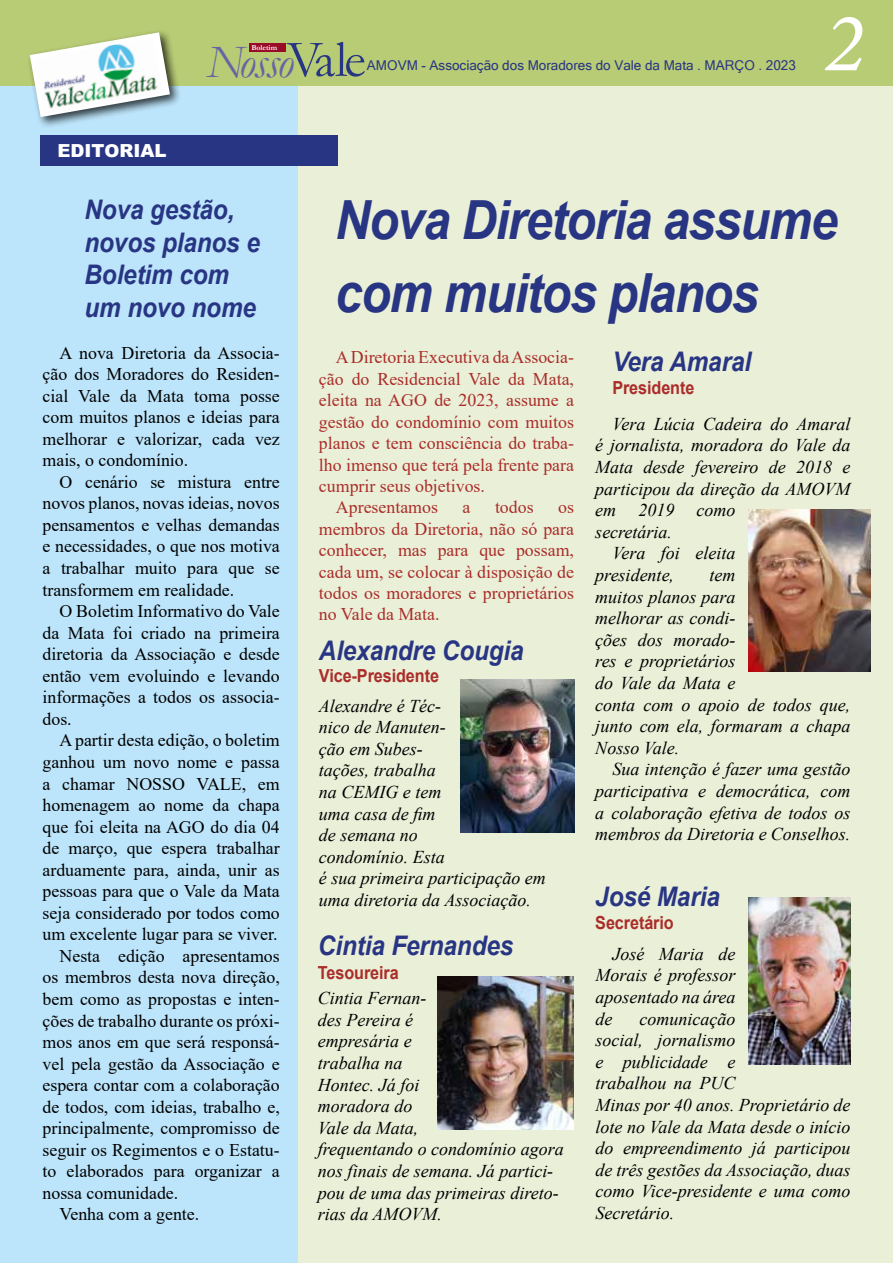
<style>
.page{position:relative;width:893px;height:1263px;background:#eaefd8}
.page>*{position:absolute;margin:0;border:0;box-sizing:border-box;transform-origin:0 0}
.t1{font:italic 84px "Minion Variable Concept";color:#fff}
.t2{font:italic 700 54px/72.6px "Arial";letter-spacing:-.025em;color:#283583;scale:.9 1}
.t3{font:italic 46.95px "Garamond";letter-spacing:-.04em;color:#6565a4}
.t4{font:italic 700 27px/32.4px "Arial";letter-spacing:-.005em;color:#283583;scale:.9 1}
.t5{font:italic 18px/21.6px "Times New Roman";color:#000}
.t6{font:700 18px "Arial";letter-spacing:-.005em;color:#aa2d29;scale:.9 1}
.t7{font:900 18px "Arial";color:#fff}
.t8{font:17.85px/21.6px "Times New Roman";color:#000;text-align:justify}
.t9{font:17.85px/21.5px "Times New Roman";color:#aa2d29;text-align:justify}
.t10{font:13.5px "Microsoft Sans Serif";color:#283583}
.t11{font:700 7.65px "Garamond";color:#fff}
.s1{font-style:normal;font-size:52.35px;color:#283583}
</style>
<div class="page">
<div style="left:0;top:85px;width:297px;height:1178px;background:#bce4fa"></div>
<div style="left:40px;top:135px;width:298px;height:30px;background:#283583"></div>
<img style="left:748px;top:509px;width:123px;height:163px">
<img style="left:461px;top:680px;width:113px;height:152px">
<img style="left:438px;top:976px;width:135px;height:153px">
<img style="left:748px;top:897px;width:102px;height:168px">
<div style="left:0;top:0;width:893px;height:85px;background:#b8cb75"></div>
<div style="left:249px;top:43px;width:36px;height:8px;background:#9a0b28"></div>
<div style="left:26px;top:29px;width:156px;height:100px;background:#000;opacity:.75"></div>
<svg style="left:30px;top:32px;width:140px;height:85px"></svg>
<img style="left:35px;top:38px;width:127px;height:76px">
<p class="t7" style="left:58px;top:139px;width:111px">EDITORIAL</p>
<h3 class="t3" style="left:207px;top:31px;width:161px">Nosso<span class="s1">Vale</span></h3>
<p class="t11" style="left:251px;top:42px;width:27px">Boletim</p>
<p class="t10" style="left:367px;top:57px;width:430px">AMOVM - Associação dos Moradores do Vale da Mata . MARÇO . 2023</p>
<h1 class="t1" style="left:825px;top:-15px;width:42px">2</h1>
<h3 class="t4" style="left:85px;top:195px;width:196px">Nova gestão, novos planos e<br>Boletim com um novo nome</h3>
<h2 class="t2" style="left:335px;top:186px;width:560px">Nova Diretoria assume com muitos planos</h2>
<p class="t9" style="left:336px;top:346px;width:240px">A Diretoria Executiva da Associa-</p>
<p class="t9" style="left:319px;top:368px;width:257px">ção do Residencial Vale da Mata,</p>
<p class="t9" style="left:319px;top:389px;width:257px">eleita na AGO de 2023, assume a</p>
<p class="t9" style="left:319px;top:410px;width:257px">gestão do condomínio com muitos</p>
<p class="t9" style="left:319px;top:432px;width:257px">planos e tem consciência do traba-</p>
<p class="t9" style="left:319px;top:453px;width:257px">lho imenso que terá pela frente para</p>
<p class="t9" style="left:319px;top:475px;width:168px">cumprir seus objetivos.</p>
<p class="t9" style="left:336px;top:496px;width:104px">Apresentamos</p>
<p class="t9" style="left:463px;top:496px;width:9px">a</p>
<p class="t9" style="left:495px;top:496px;width:40px">todos</p>
<p class="t8" style="left:43px;top:341px;width:239px;text-indent:17px">A nova Diretoria da Associa&shy;ção dos Moradores do Residen&shy;cial Vale da Mata toma posse com muitos planos e ideias para melhorar e valorizar, cada vez mais, o condomínio.</p>
<p class="t8" style="left:43px;top:470px;width:239px;text-indent:17px">O cenário se mistura entre novos planos, novas ideias, novos pensamentos e velhas demandas e necessidades, o que nos motiva a trabalhar muito para que se transformem em realidade.</p>
<p class="t8" style="left:43px;top:600px;width:239px;text-indent:17px">O Boletim Informativo do Vale da Mata foi criado na primeira diretoria da Associação e desde então vem evoluindo e levando informações a todos os associa&shy;dos.</p>
<p class="t8" style="left:60px;top:729px;width:222px">A partir desta edição, o boletim</p>
<p class="t8" style="left:43px;top:751px;width:239px">ganhou um novo nome e passa</p>
<p class="t8" style="left:43px;top:772px;width:239px">a chamar NOSSO VALE, em</p>
<p class="t8" style="left:43px;top:794px;width:239px">homenagem ao nome da chapa</p>
<p class="t8" style="left:43px;top:815px;width:239px">que foi eleita na AGO do dia 04</p>
<p class="t8" style="left:43px;top:837px;width:239px">de março, que espera trabalhar</p>
<p class="t8" style="left:43px;top:858px;width:239px">arduamente para, ainda, unir as</p>
<p class="t8" style="left:43px;top:880px;width:239px">pessoas para que o Vale da Mata</p>
<p class="t8" style="left:43px;top:901px;width:239px">seja considerado por todos como</p>
<p class="t8" style="left:43px;top:923px;width:236px">um excelente lugar para se viver.</p>
<p class="t8" style="left:60px;top:944px;width:222px">Nesta edição apresentamos</p>
<p class="t8" style="left:43px;top:966px;width:239px">os membros desta nova direção,</p>
<p class="t8" style="left:43px;top:988px;width:239px">bem como as propostas e inten-</p>
<p class="t8" style="left:43px;top:1009px;width:239px">ções de trabalho durante os próxi-</p>
<p class="t8" style="left:43px;top:1031px;width:239px">mos anos em que será responsá-</p>
<p class="t8" style="left:43px;top:1052px;width:239px">vel pela gestão da Associação e</p>
<p class="t8" style="left:43px;top:1074px;width:239px">espera contar com a colaboração</p>
<p class="t8" style="left:43px;top:1095px;width:239px">de todos, com ideias, trabalho e,</p>
<p class="t8" style="left:43px;top:1117px;width:239px">principalmente, compromisso de</p>
<p class="t8" style="left:43px;top:1138px;width:239px">seguir os Regimentos e o Estatu-</p>
<p class="t8" style="left:43px;top:1160px;width:239px">to elaborados para organizar a</p>
<p class="t8" style="left:43px;top:1181px;width:137px">nossa comunidade.</p>
<p class="t8" style="left:60px;top:1203px;width:141px">Venha com a gente.</p>
<h3 class="t4" style="left:612px;top:346px;width:156px">Vera Amaral</h3>
<p class="t6" style="left:612px;top:376px;width:93px">Presidente</p>
<p class="t5" style="left:612px;top:413px;width:240px">Vera Lúcia Cadeira do Amaral</p>
<p class="t5" style="left:595px;top:434px;width:257px">é jornalista, moradora do Vale da</p>
<p class="t5" style="left:595px;top:456px;width:257px">Mata desde fevereiro de 2018 e</p>
<p class="t5" style="left:595px;top:477px;width:257px">participou da direção da AMOVM</p>
<p class="t5" style="left:595px;top:499px;width:142px">em 2019 como</p>
<p class="t5" style="left:595px;top:521px;width:78px">secretária.</p>
<p class="t5" style="left:612px;top:542px;width:125px">Vera foi eleita</p>
<p class="t5" style="left:595px;top:564px;width:80px">presidente,</p>
<p class="t9" style="left:319px;top:496px;width:257px;text-indent:239px">os membros da Diretoria, não só para conhecer, mas para que possam, cada um, se colocar à disposição de todos os moradores e proprietários no Vale da Mata.</p>
<p class="t5" style="left:595px;top:564px;width:257px;text-indent:114px">tem<br>muitos planos para<br>melhorar as condi-<br>ções dos morado-<br>res e proprietários<br>do Vale da Mata e<br>conta com o apoio de todos que, junto com ela, formaram a chapa<br>Nosso Vale.</p>
<p class="t5" style="left:595px;top:758px;width:257px;text-align:justify;text-indent:17px">Sua intenção é fazer uma gestão participativa e democrática, com a colaboração efetiva de todos os membros da Diretoria e Conselhos.</p>
<h3 class="t4" style="left:319px;top:636px;width:229px">Alexandre Cougia</h3>
<p class="t6" style="left:319px;top:664px;width:135px">Vice-Presidente</p>
<p class="t5" style="left:319px;top:694px;width:228px">Alexandre é Téc-<br>nico de Manuten-<br>ção em Subes-<br>tações, trabalha<br>na CEMIG e tem<br>uma casa de fim<br>de semana no<br>condomínio. Esta<br>é sua primeira participação em uma diretoria da Associação.</p>
<h3 class="t4" style="left:595px;top:881px;width:140px">José Maria</h3>
<p class="t6" style="left:595px;top:911px;width:89px">Secretário</p>
<h3 class="t4" style="left:318px;top:931px;width:219px">Cintia Fernandes</h3>
<p class="t6" style="left:318px;top:960px;width:91px">Tesoureira</p>
<p class="t5" style="left:595px;top:942px;width:141px;text-align:justify;text-indent:17px">José Maria de Morais é professor aposentado na área de</p>
<p class="t5" style="left:318px;top:987px;width:247px">Cintia Fernan-<br>des Pereira é<br>empresária e<br>trabalha na<br>Hontec. Já foi<br>moradora do<br>Vale da Mata,<br>frequentando o condomínio agora nos finais de semana. Já partici&shy;pou de uma das primeiras direto&shy;rias da AMOVM.</p>
<p class="t5" style="left:595px;top:1007px;width:257px;text-indent:44px">comunicação<br>social, jornalismo<br>e publicidade e<br>trabalhou na PUC<br>Minas por 40 anos. Proprietário de lote no Vale da Mata desde o início do empreendimento já participou de três gestões da Associação, duas como Vice-presidente e uma como<br>Secretário.</p>
</div>
